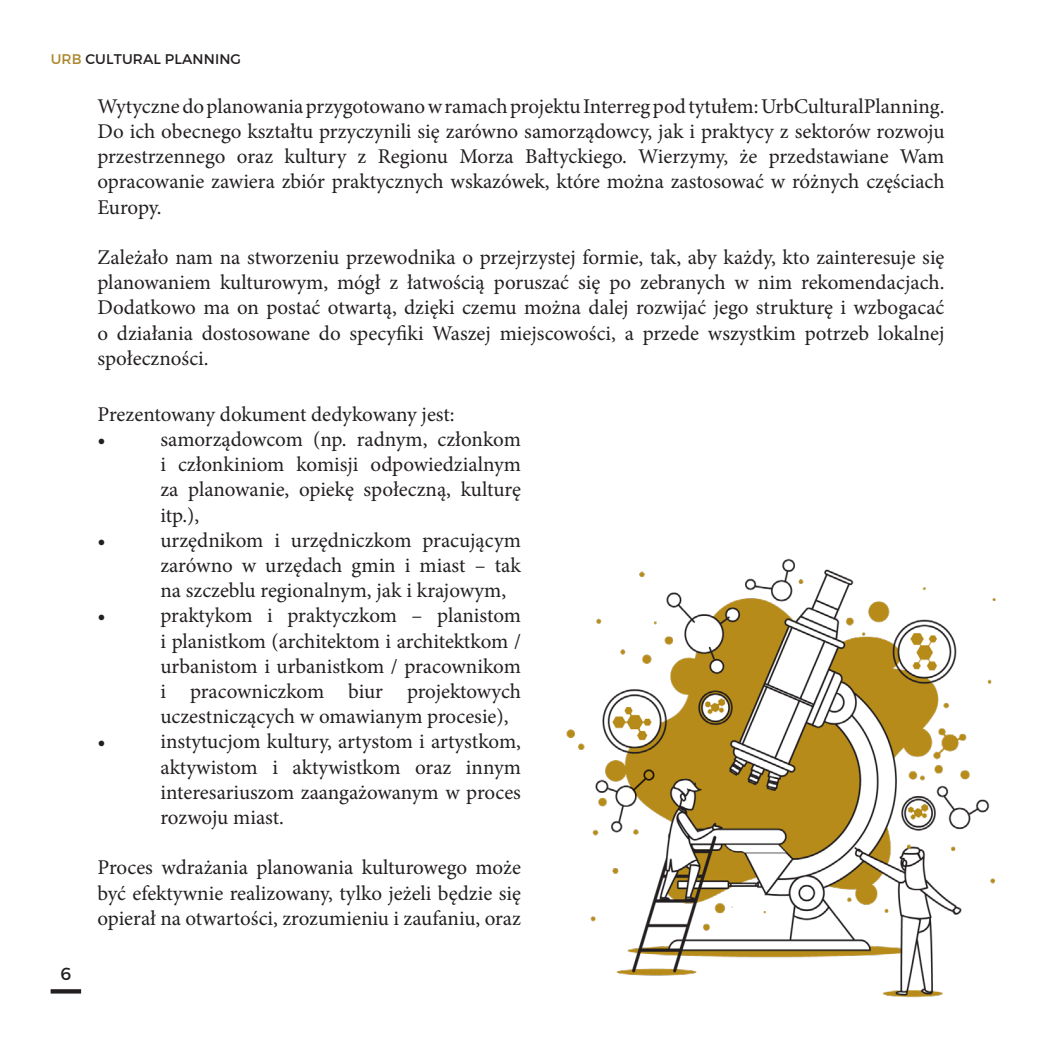
<style>
.page{position:relative;width:1042px;height:1042px;background:#fff}
.page>*{position:absolute;margin:0;border:0;box-sizing:border-box;transform-origin:0 0}
.t1{font:21px/25.2px "Minion Pro";color:#231f20;text-align:justify}
.t2{font:17.5px "Montserrat";color:#231f20}
.t3{font:14px "Montserrat";letter-spacing:.01em;color:#231f20}
.s1{color:#ac862c}
</style>
<div class="page">
<svg style="left:51px;top:989px;width:30px;height:4px"></svg>
<img style="left:566px;top:558px;width:430px;height:440px">
<p class="t3" style="left:51px;top:51px;width:192px"><span class="s1">URB</span> CULTURAL PLANNING</p>
<p class="t2" style="left:60px;top:963px;width:12px">6</p>
<p class="t1" style="left:97px;top:93px;width:848px">Wytyczne do planowania przygotowano w ramach projektu Interreg pod tytułem: UrbCulturalPlanning.<br>Do ich obecnego kształtu przyczynili się zarówno samorządowcy, jak i praktycy z sektorów rozwoju przestrzennego oraz kultury z Regionu Morza Bałtyckiego. Wierzymy, że przedstawiane Wam opracowanie zawiera zbiór praktycznych wskazówek, które można zastosować w różnych częściach Europy.</p>
<p class="t1" style="left:97px;top:245px;width:848px">Zależało nam na stworzeniu przewodnika o przejrzystej formie, tak, aby każdy, kto zainteresuje się planowaniem kulturowym, mógł z łatwością poruszać się po zebranych w nim rekomendacjach.<br>Dodatkowo ma on postać otwartą, dzięki czemu można dalej rozwijać jego strukturę i wzbogacać o działania dostosowane do specyfiki Waszej miejscowości, a przede wszystkim potrzeb lokalnej społeczności.</p>
<p class="t1" style="left:97px;top:401px;width:359px">Prezentowany dokument dedykowany jest:</p>
<p class="t1" style="left:97px;top:427px;width:10px">•</p>
<p class="t1" style="left:160px;top:427px;width:362px">samorządowcom (np. radnym, członkom i członkiniom komisji odpowiedzialnym za planowanie, opiekę społeczną, kulturę itp.),</p>
<p class="t1" style="left:97px;top:527px;width:10px">•</p>
<p class="t1" style="left:160px;top:527px;width:362px">urzędnikom i urzędniczkom pracującym zarówno w urzędach gmin i miast – tak na szczeblu regionalnym, jak i krajowym,</p>
<p class="t1" style="left:97px;top:603px;width:10px">•</p>
<p class="t1" style="left:160px;top:603px;width:362px">praktykom i praktyczkom – planistom i planistkom (architektom i architektkom / urbanistom i urbanistkom / pracownikom i pracowniczkom biur projektowych uczestniczących w omawianym procesie),</p>
<p class="t1" style="left:97px;top:729px;width:10px">•</p>
<p class="t1" style="left:160px;top:729px;width:362px">instytucjom kultury, artystom i artystkom, aktywistom i aktywistkom oraz innym interesariuszom zaangażowanym w proces rozwoju miast.</p>
<p class="t1" style="left:97px;top:855px;width:425px">Proces wdrażania planowania kulturowego może być efektywnie realizowany, tylko jeżeli będzie się opierał na otwartości, zrozumieniu i zaufaniu, oraz</p>
</div>
